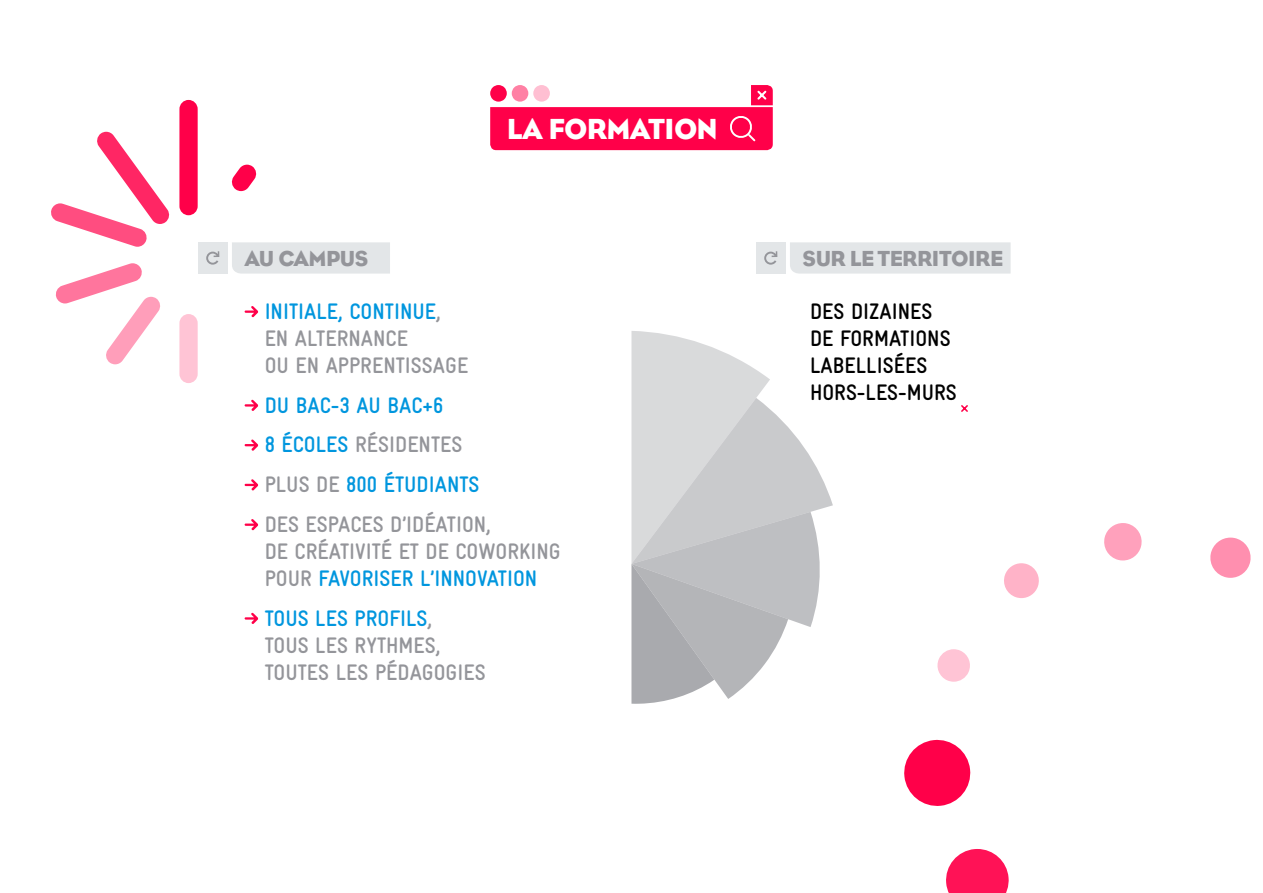
<style>
.page{position:relative;width:1263px;height:893px;background:#fff}
.page>*{position:absolute;margin:0;border:0;box-sizing:border-box;transform-origin:0 0}
.t1{font:30px "Genesis";color:#fff}
.t2{font:700 22.5px/27px "Gravur Condensed";color:#94959a}
.t3{font:700 22.5px/27px "Gravur Condensed";color:#000}
.t4{font:22.5px "Genesis";color:#94959a}
.s1{color:#0096de}
</style>
<div class="page">
<svg style="left:631px;top:331px;width:202px;height:373px"></svg>
<svg style="left:490px;top:85px;width:283px;height:65px"></svg>
<svg style="left:245px;top:306px;width:13px;height:11px"></svg>
<svg style="left:245px;top:400px;width:13px;height:11px"></svg>
<svg style="left:245px;top:439px;width:13px;height:12px"></svg>
<svg style="left:245px;top:479px;width:13px;height:12px"></svg>
<svg style="left:245px;top:519px;width:13px;height:11px"></svg>
<svg style="left:245px;top:613px;width:13px;height:11px"></svg>
<div style="left:198px;top:242px;width:30px;height:32px;background:#e3e6e8"></div>
<svg style="left:206px;top:251px;width:13px;height:14px"></svg>
<div style="left:232px;top:242px;width:158px;height:32px;background:#e3e6e8"></div>
<svg style="left:961px;top:405px;width:7px;height:7px"></svg>
<div style="left:756px;top:242px;width:30px;height:32px;background:#e3e6e8"></div>
<svg style="left:764px;top:251px;width:13px;height:14px"></svg>
<div style="left:790px;top:242px;width:220px;height:32px;background:#e3e6e8"></div>
<svg style="left:904px;top:739px;width:67px;height:67px"></svg>
<svg style="left:946px;top:849px;width:63px;height:44px;background:#ff3972"></svg>
<svg style="left:1210px;top:538px;width:41px;height:40px"></svg>
<svg style="left:1104px;top:523px;width:38px;height:37px"></svg>
<svg style="left:1004px;top:563px;width:35px;height:35px"></svg>
<svg style="left:937px;top:649px;width:33px;height:33px"></svg>
<svg style="left:231px;top:165px;width:26px;height:26px"></svg>
<svg style="left:55px;top:263px;width:106px;height:101px"></svg>
<svg style="left:51px;top:132px;width:119px;height:115px"></svg>
<div style="left:179px;top:100px;width:19px;height:115px;background:#ff0049;border-radius:9px"></div>
<div style="left:179px;top:314px;width:19px;height:69px;background:#ffc4d5;border-radius:9px"></div>
<p class="t4" style="left:245px;top:245px;width:125px">AU CAMPUS</p>
<h1 class="t1" style="left:507px;top:112px;width:212px">LA FORMATION</h1>
<p class="t2" style="left:265px;top:298px;width:205px"><span class="s1">INITIALE, CONTINUE</span>,<br>EN ALTERNANCE<br>OU EN APPRENTISSAGE</p>
<p class="t2" style="left:265px;top:385px;width:228px;line-height:39.8px"><span class="s1">DU BAC-3 AU BAC+6<br>8 ÉCOLES</span> RÉSIDENTES<br>PLUS DE <span class="s1">800 ÉTUDIANTS<br></span>DES ESPACES D’IDÉATION,</p>
<p class="t2" style="left:265px;top:538px;width:298px">DE CRÉATIVITÉ ET DE COWORKING<br>POUR <span class="s1">FAVORISER L’INNOVATION</span></p>
<p class="t2" style="left:265px;top:604px;width:223px"><span class="s1">TOUS LES PROFILS</span>,<br>TOUS LES RYTHMES,<br>TOUTES LES PÉDAGOGIES</p>
<p class="t4" style="left:803px;top:245px;width:201px">SUR LE TERRITOIRE</p>
<p class="t3" style="left:810px;top:298px;width:148px">DES DIZAINES<br>DE FORMATIONS<br>LABELLISÉES<br>HORS-LES-MURS</p>
</div>
